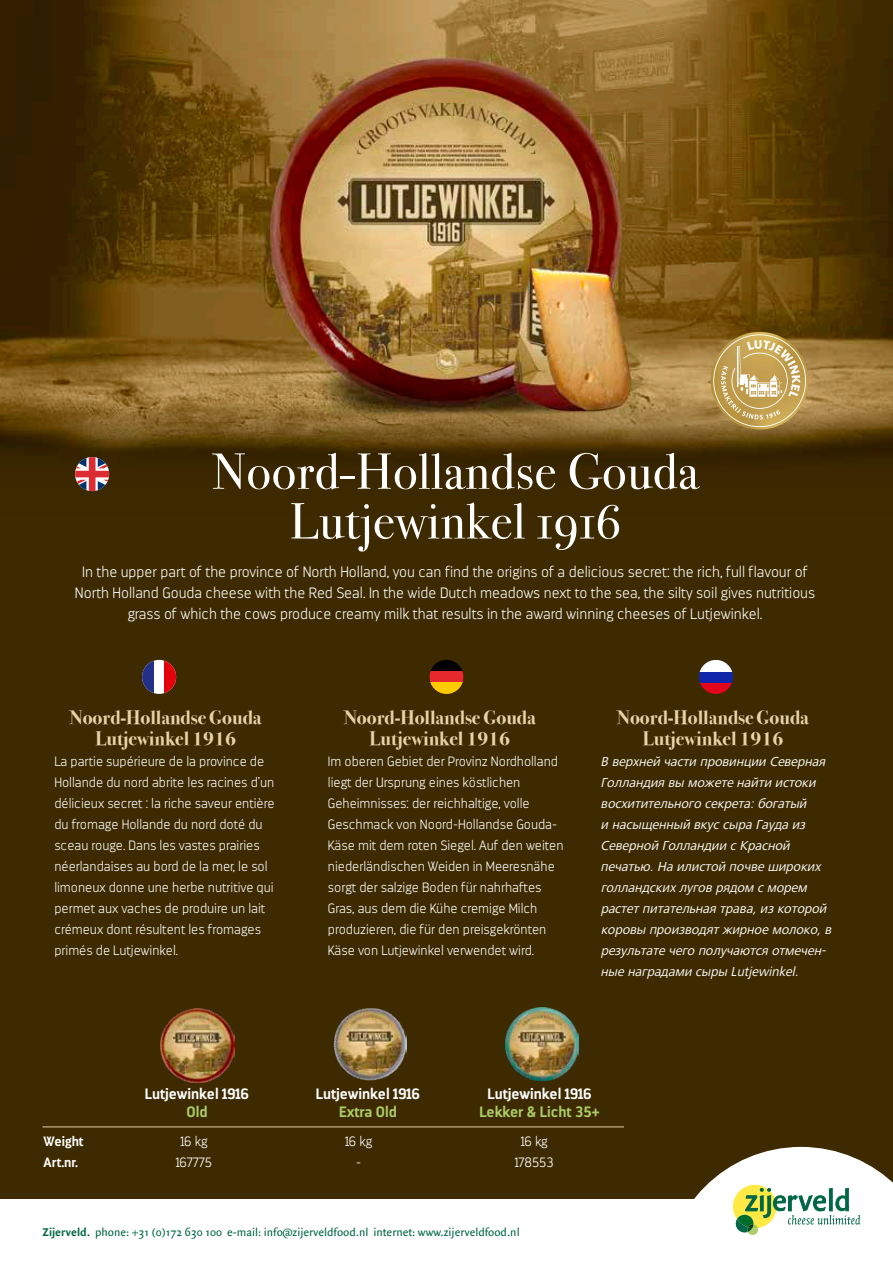
<style>
.page{position:relative;width:893px;height:1263px;background:#3e2a00}
.page>*{position:absolute;margin:0;border:0;box-sizing:border-box;transform-origin:0 0}
.t1{font:50.85px/49.7px "Bodoni Svty Two OSITCTT";letter-spacing:.015em;color:#fff;text-align:center}
.t2{font:700 19.5px/21px "Bodoni Svty Two ITCTT";color:#e6d3aa;text-align:center}
.t3{font:200 15px/21px "Darwin";color:#fff;text-align:center}
.t4{font:700 15px "Darwin";color:#fff}
.t5{font:700 15px "Darwin";color:#accd68}
.t6{font:200 13.5px/21px "Darwin";color:#fff;text-align:center}
.t7{font:italic 13.5px/21px "Frutiger Next LTCYR";color:#fff}
.t8{font:700 13.5px "Darwin";color:#fff}
.t9{font:12px "Quadraat Sans OT";color:#006646}
.s1{font-weight:700}
</style>
<div class="page">
<img style="left:0;top:0;width:893px;height:492px">
<svg style="left:142px;top:660px;width:34px;height:34px"></svg>
<svg style="left:142px;top:661px;width:11px;height:32px"></svg>
<svg style="left:165px;top:661px;width:11px;height:32px"></svg>
<div style="left:429px;top:660px;width:34px;height:34px;background:#000;border-radius:17px"></div>
<svg style="left:429px;top:671px;width:34px;height:11px"></svg>
<svg style="left:430px;top:682px;width:33px;height:12px"></svg>
<svg style="left:700px;top:683px;width:32px;height:11px"></svg>
<div style="left:699px;top:671px;width:34px;height:12px;background:#1025aa"></div>
<svg style="left:700px;top:660px;width:32px;height:11px"></svg>
<svg style="left:75px;top:457px;width:34px;height:34px"></svg>
<img style="left:160px;top:1009px;width:74px;height:73px">
<img style="left:333px;top:1008px;width:74px;height:73px">
<img style="left:505px;top:1007px;width:74px;height:73px">
<div style="left:0;top:1199px;width:893px;height:64px;background:#fff"></div>
<svg style="left:694px;top:1147px;width:199px;height:88px"></svg>
<svg style="left:713px;top:334px;width:93px;height:93px"></svg>
<hr style="left:43px;top:1126px;width:581px;height:1px;background:#e6d3aa">
<h1 class="t1" style="left:212px;top:447px;width:487px">Noord-Hollandse Gouda<br>Lutjewinkel 1916</h1>
<p class="t3" style="left:75px;top:561px;width:742px">In the upper part of the province of North Holland, you can find the origins of a delicious secret: the rich, full flavour of<br>North Holland Gouda cheese with the Red Seal. In the wide Dutch meadows next to the sea, the silty soil gives nutritious grass of which the cows produce creamy milk that results in the award winning cheeses of Lutjewinkel.</p>
<h2 class="t2" style="left:70px;top:705px;width:193px">Noord-Hollandse Gouda<br>Lutjewinkel 1916</h2>
<p class="t6" style="left:54px;top:750px;width:222px;text-align:left">La partie supérieure de la province de Hollande du nord abrite les racines d’un délicieux secret : la riche saveur entière du fromage Hollande du nord doté du sceau rouge. Dans les vastes prairies néerlandaises au bord de la mer, le sol limoneux donne une herbe nutritive qui permet aux vaches de produire un lait crémeux dont résultent les fromages primés de Lutjewinkel.</p>
<h2 class="t2" style="left:344px;top:705px;width:193px">Noord-Hollandse Gouda<br>Lutjewinkel 1916</h2>
<h2 class="t2" style="left:617px;top:705px;width:193px">Noord-Hollandse Gouda<br>Lutjewinkel 1916</h2>
<p class="t6" style="left:328px;top:750px;width:237px;text-align:left">Im oberen Gebiet der Provinz Nordholland liegt der Ursprung eines köstlichen Geheimnisses: der reichhaltige, volle Geschmack von Noord-Hollandse Gouda-Käse mit dem roten Siegel. Auf den weiten niederländischen Weiden in Meeresnähe sorgt der salzige Boden für nahrhaftes Gras, aus dem die Kühe cremige Milch produzieren, die für den preisgekrönten Käse von Lutjewinkel verwendet wird.</p>
<p class="t7" style="left:601px;top:751px;width:236px">В верхней части провинции Северная Голландия вы можете найти истоки восхитительного секрета:богатый<br>и насыщенный вкуссыра Гауда из Северной Голландии сКрасной печатью.На илистой почве широких голландскихлугов рядом сморем растетпитательная трава,изкоторой коровы производятжирное молоко,в результате чего получаются отмечен&shy;ные наградами сыры Lutjewinkel.</p>
<p class="t4" style="left:145px;top:1084px;width:106px">Lutjewinkel 1916</p>
<p class="t5" style="left:186px;top:1102px;width:23px">Old</p>
<p class="t4" style="left:316px;top:1084px;width:106px">Lutjewinkel 1916</p>
<p class="t5" style="left:339px;top:1102px;width:59px">Extra Old</p>
<p class="t4" style="left:487px;top:1084px;width:106px">Lutjewinkel 1916</p>
<p class="t5" style="left:479px;top:1102px;width:122px">Lekker &amp; Licht 35+</p>
<p class="t8" style="left:44px;top:1132px;width:42px">Weight</p>
<p class="t6" style="left:176px;top:1130px;width:38px">16 kg<br>167775</p>
<p class="t6" style="left:345px;top:1130px;width:29px">16 kg -</p>
<p class="t6" style="left:521px;top:1130px;width:29px">16 kg</p>
<p class="t8" style="left:44px;top:1154px;width:36px">Art.nr.</p>
<p class="t6" style="left:515px;top:1151px;width:40px">178553</p>
<p class="t9" style="left:43px;top:1225px;width:479px"><span class="s1">Zijerveld.</span> phone: +31 (0)172 630 100 e-mail: info@zijerveldfood.nl internet: www.zijerveldfood.nl</p>
</div>
